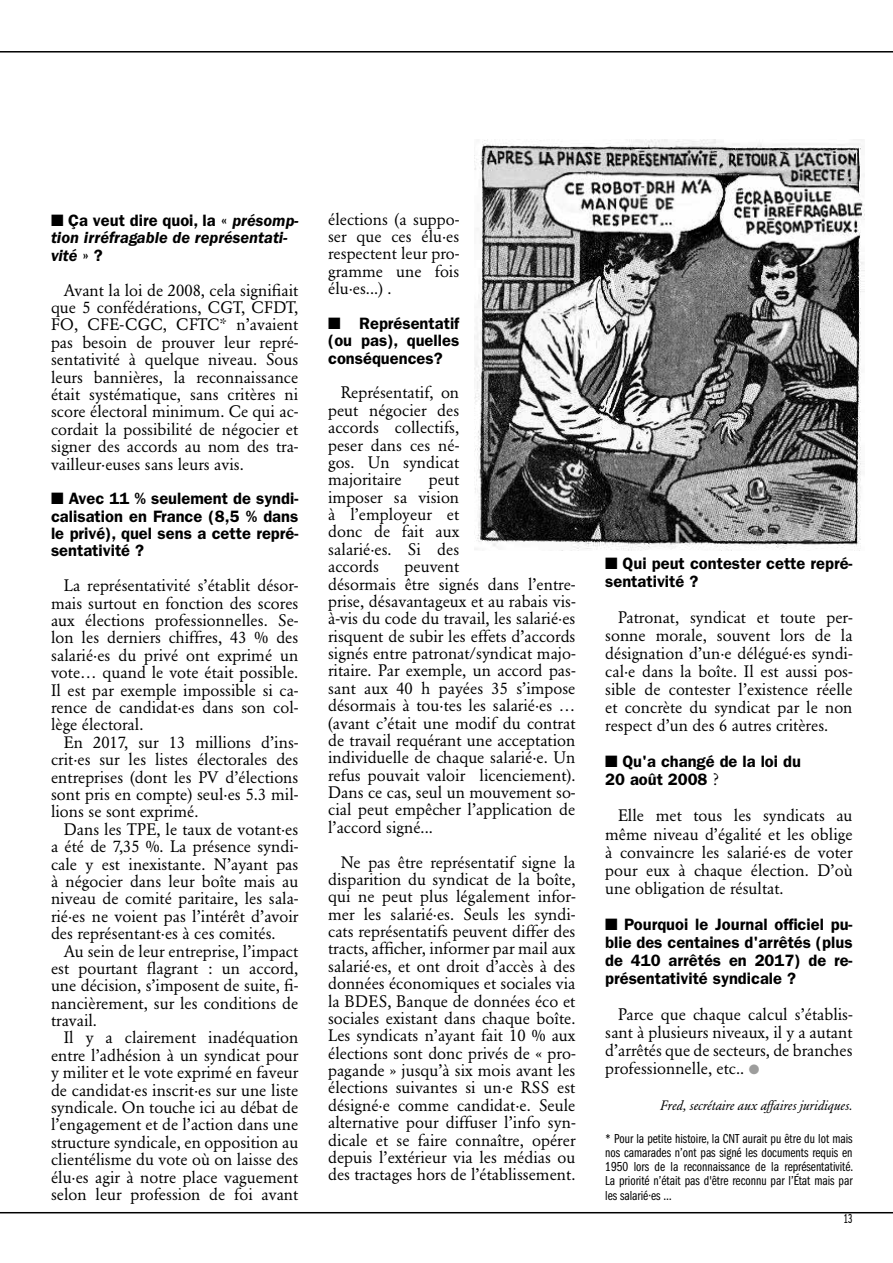
<style>
.page{position:relative;width:893px;height:1263px;background:#fff}
.page>*{position:absolute;margin:0;border:0;box-sizing:border-box;transform-origin:0 0}
.t1{font:16.5px/17.4px "Garamond BE";color:#000;text-align:justify}
.t2{font:600 16.5px/17.4px "ITC Franklin Gothic Std";color:#000;text-align:justify}
.t3{font:italic 600 16.5px/17.4px "ITC Franklin Gothic Std";color:#000}
.t4{font:13.5px/14.2px "ITC Franklin Gothic Std Bk Cp";color:#000;text-align:justify}
.t5{font:italic 13.5px "Garamond BE";color:#000}
.t6{font:13.5px "ITC Franklin Gothic Std Bk X Cp";color:#000}
.s1{font-style:normal}
.s2{font-family:"Garamond BE";font-weight:400}
.s3{color:#9d9d9c}
</style>
<div class="page">
<hr style="left:0;top:1212px;width:893px;height:1px;background:#000">
<hr style="left:0;top:51px;width:893px;height:2px;background:#000">
<img style="left:474px;top:139px;width:390px;height:411px">
<p class="t3" style="left:51px;top:212px;width:249px">■ <span class="s1">Ça veut dire quoi, la «</span> présomp&shy;tion irréfragable de représentati&shy;vité <span class="s1">» ?</span></p>
<p class="t1" style="left:51px;top:281px;width:249px;text-indent:13px">Avant la loi de 2008, cela signifiait que 5 confédérations, CGT, CFDT, FO, CFE-CGC, CFTC* n’avaient pas besoin de prouver leur repré&shy;sentativité à quelque niveau. Sous leurs bannières, la reconnaissance était systématique, sans critères ni score électoral minimum. Ce qui ac&shy;cordait la possibilité de négocier et signer des accords au nom des tra&shy;vailleur·euses sans leurs avis.</p>
<p class="t2" style="left:51px;top:490px;width:249px">■ Avec 11 % seulement de syndi&shy;calisation en France (8,5 % dans le privé), quel sens a cette repré&shy;sentativité ?</p>
<p class="t1" style="left:51px;top:577px;width:249px;text-indent:13px">La représentativité s’établit désor&shy;mais surtout en fonction des scores aux élections professionnelles. Se&shy;lon les derniers chiffres, 43 % des salarié·es du privé ont exprimé un vote… quand le vote était possible.<br>Il est par exemple impossible si ca&shy;rence de candidat·es dans son col&shy;lège électoral.</p>
<p class="t1" style="left:51px;top:733px;width:249px;text-indent:13px">En 2017, sur 13 millions d’ins&shy;crit·es sur les listes électorales des entreprises (dont les PV d’élections sont pris en compte) seul·es 5.3 mil&shy;lions se sont exprimé.</p>
<p class="t1" style="left:51px;top:820px;width:249px;text-indent:13px">Dans les TPE, le taux de votant·es a été de 7,35 %. La présence syndi&shy;cale y est inexistante. N’ayant pas à négocier dans leur boîte mais au niveau de comité paritaire, les sala&shy;rié·es ne voient pas l’intérêt d’avoir des représentant·es à ces comités.</p>
<p class="t1" style="left:51px;top:942px;width:249px;text-indent:13px">Au sein de leur entreprise, l’impact est pourtant flagrant : un accord, une décision, s’imposent de suite, fi&shy;nancièrement, sur les conditions de travail.</p>
<p class="t1" style="left:51px;top:1029px;width:249px;text-indent:13px">Il y a clairement inadéquation entre l’adhésion à un syndicat pour y militer et le vote exprimé en faveur de candidat·es inscrit·es sur une liste syndicale. On touche ici au débat de l’engagement et de l’action dans une structure syndicale, en opposition au clientélisme du vote où on laisse des élu·es agir à notre place vaguement selon leur profession de foi avant</p>
<p class="t1" style="left:328px;top:210px;width:133px">élections (a suppo&shy;ser que ces élu·es respectent leur pro&shy;gramme une fois élu·es...) .</p>
<p class="t2" style="left:328px;top:314px;width:133px">■ Représentatif (ou pas), quelles conséquences?</p>
<p class="t1" style="left:328px;top:384px;width:133px;text-indent:13px">Représentatif, on peut négocier des accords collectifs, peser dans ces né&shy;gos. Un syndicat majoritaire</p>
<p class="t1" style="left:328px;top:471px;width:133px;text-indent:101px">peut imposer sa vision à l’employeur et donc de fait aux salarié·es. Si des accords</p>
<p class="t1" style="left:328px;top:558px;width:249px;text-align:left;text-indent:76px">peuvent<br>désormais être signés dans l’entre&shy;prise, désavantageux et au rabais vis&shy;à-vis du code du travail, les salarié·es risquent de subir les effets d’accords signés entre patronat/syndicat majo&shy;ritaire. Par exemple, un accord pas&shy;sant aux 40 h payées 35 s’impose désormais à tou·tes les salarié·es … (avant c’était une modif du contrat de travail requérant une acceptation individuelle de chaque salarié·e. Un refus pouvait valoir licenciement).<br>Dans ce cas, seul un mouvement so&shy;cial peut empêcher l’application de l’accord signé...</p>
<p class="t1" style="left:328px;top:853px;width:249px;text-indent:13px">Ne pas être représentatif signe la disparition du syndicat de la boîte, qui ne peut plus légalement infor&shy;mer les salarié·es. Seuls les syndi&shy;cats représentatifs peuvent differ des tracts, afficher, informer par mail aux salarié·es, et ont droit d’accès à des données économiques et sociales via la BDES, Banque de données éco et sociales existant dans chaque boîte.<br>Les syndicats n’ayant fait 10 % aux élections sont donc privés de « pro&shy;pagande » jusqu’à six mois avant les élections suivantes si un·e RSS est désigné·e comme candidat·e. Seule alternative pour diffuser l’info syn&shy;dicale et se faire connaître, opérer depuis l’extérieur via les médias ou des tractages hors de l’établissement.</p>
<p class="t2" style="left:605px;top:554px;width:249px;line-height:18px">■ Qui peut contester cette repré&shy;sentativité ?</p>
<p class="t1" style="left:605px;top:608px;width:249px;line-height:18px;text-indent:13px">Patronat, syndicat et toute per&shy;sonne morale, souvent lors de la désignation d’un·e délégué·es syndi&shy;cal·e dans la boîte. Il est aussi pos&shy;sible de contester l’existence réelle et concrète du syndicat par le non respect d’un des 6 autres critères.</p>
<p class="t2" style="left:605px;top:753px;width:197px;line-height:18px">■ Qu'a changé de la loi du<br>20 août 2008 <span class="s2">?</span></p>
<p class="t1" style="left:605px;top:807px;width:249px;line-height:18px;text-indent:13px">Elle met tous les syndicats au même niveau d’égalité et les oblige à convaincre les salarié·es de voter pour eux à chaque élection. D’où une obligation de résultat.</p>
<p class="t2" style="left:605px;top:915px;width:249px;line-height:18px">■ Pourquoi le Journal officiel pu&shy;blie des centaines d'arrêtés (plus de 410 arrêtés en 2017) de re&shy;présentativité syndicale ?</p>
<p class="t1" style="left:605px;top:1005px;width:249px;line-height:18px;text-indent:13px">Parce que chaque calcul s’établis&shy;sant à plusieurs niveaux, il y a autant d’arrêtés que de secteurs, de branches professionnelle, etc.. <span class="s3">●</span></p>
<p class="t5" style="left:660px;top:1097px;width:194px">Fred, secrétaire aux affaires juridiques.</p>
<p class="t4" style="left:605px;top:1131px;width:249px">* Pour la petite histoire, la CNT aurait pu être du lot mais nos camarades n’ont pas signé les documents requis en 1950 lors de la reconnaissance de la représentativité.<br>La priorité n’était pas d'être reconnu par l’État mais par les salarié·es …</p>
<p class="t6" style="left:844px;top:1212px;width:10px">13</p>
</div>
